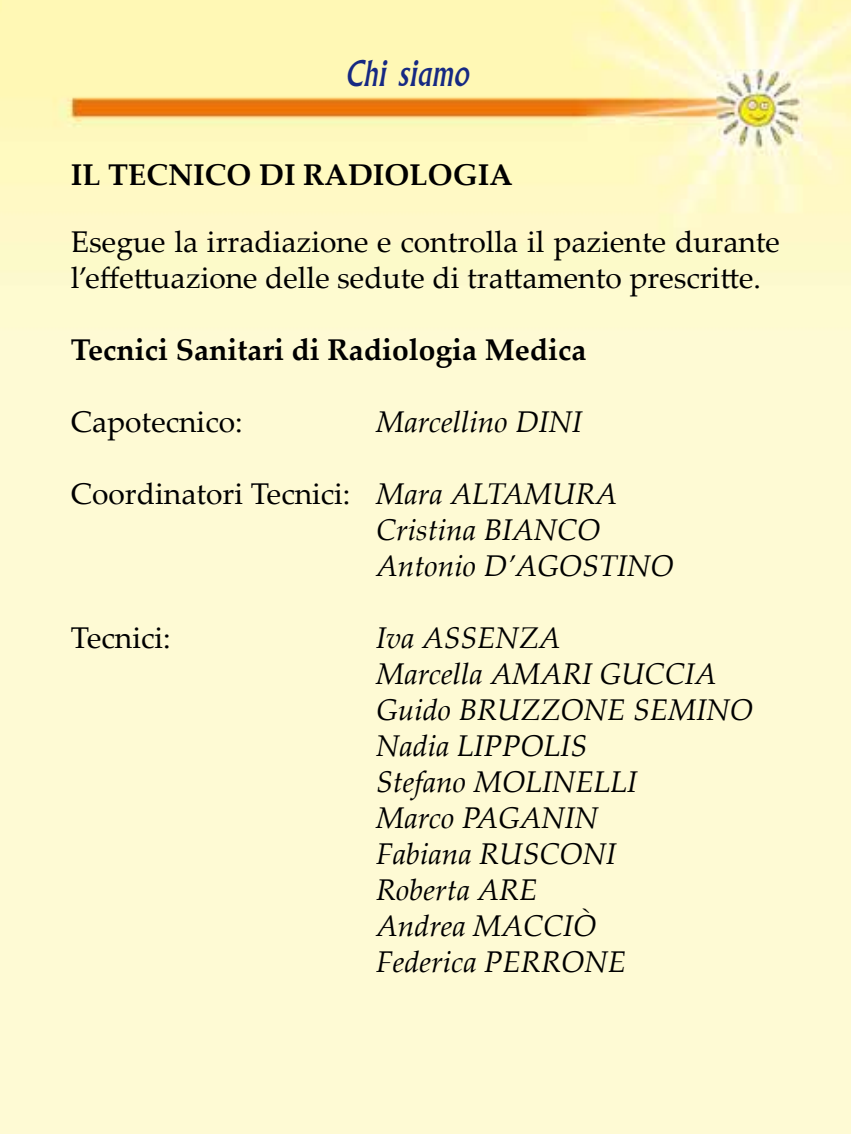
<style>
.page{position:relative;width:851px;height:1134px;background:#fff}
.page>*{position:absolute;margin:0;border:0;box-sizing:border-box;transform-origin:0 0}
.t1{font:italic 35px "Albertus MT Std";color:#162983}
.t2{font:italic 30px/36px "Palatino Linotype";color:#000}
.t3{font:30px/36px "Palatino Linotype";color:#000}
.t4{font:700 30px "Palatino Linotype";color:#000}
.s1{font-style:normal}
</style>
<div class="page">
<img style="left:0;top:0;width:850px;height:1134px">
<p class="t1" style="left:345px;top:53px;width:125px">Chi siamo</p>
<p class="t4" style="left:71px;top:153px;width:443px">IL TECNICO DI RADIOLOGIA</p>
<p class="t3" style="left:71px;top:223px;width:710px">Esegue la irradiazione e controlla il paziente durante l’effettuazione delle sedute di trattamento prescritte.</p>
<p class="t4" style="left:71px;top:328px;width:517px">Tecnici Sanitari di Radiologia Medica</p>
<p class="t3" style="left:71px;top:403px;width:173px">Capotecnico:</p>
<p class="t2" style="left:376px;top:403px;width:207px">Marcellino DINI</p>
<p class="t2" style="left:376px;top:475px;width:299px;text-indent:-305px"><span class="s1">Coordinatori Tecnici:</span> Mara ALTAMURA<br>Cristina BIANCO<br>Antonio D’AGOSTINO</p>
<p class="t3" style="left:71px;top:619px;width:101px">Tecnici:</p>
<p class="t2" style="left:376px;top:619px;width:378px">Iva ASSENZA<br>Marcella AMARI GUCCIA<br>Guido BRUZZONE SEMINO<br>Nadia LIPPOLIS<br>Stefano MOLINELLI<br>Marco PAGANIN<br>Fabiana RUSCONI<br>Roberta ARE<br>Andrea MACCIò<br>Federica PERRONE</p>
</div>
